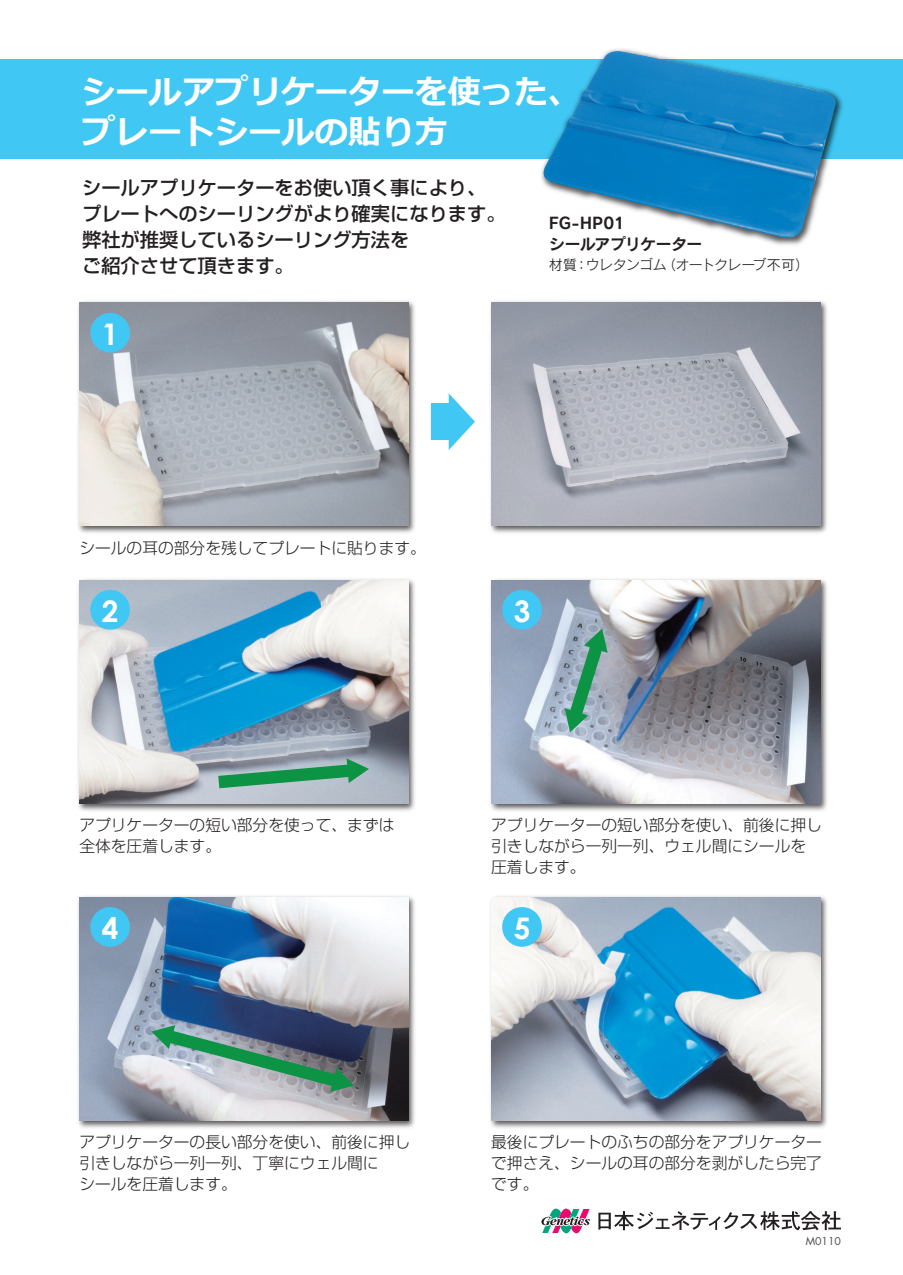
<style>
.page{position:relative;width:903px;height:1275px;background:#fff}
.page>*{position:absolute;margin:0;border:0;box-sizing:border-box;transform-origin:0 0}
.t1{font:700 33.25px/40.2px "Meiryo";color:#fff}
.t2{font:700 29.75px "Century Gothic";color:#fff}
.t3{font:500 19.25px/26.2px "Shin Go Pro";color:#231f20}
.t4{font:300 15.75px/21px "Shin Go Pro";color:#231f20}
.t5{font:15.75px/21px "Rodin CID B";letter-spacing:-.015em;color:#231f20}
.t6{font:14px "Rodin CID M";letter-spacing:-.045em;color:#231f20}
.t7{font:10.5px "Futura";color:#4b4c4d}
</style>
<div class="page">
<img style="left:78px;top:579px;width:337px;height:232px">
<img style="left:79px;top:580px;width:330px;height:224px">
<img style="left:490px;top:579px;width:337px;height:232px">
<img style="left:491px;top:580px;width:329px;height:224px">
<img style="left:78px;top:896px;width:337px;height:232px">
<img style="left:79px;top:897px;width:330px;height:224px">
<img style="left:490px;top:896px;width:337px;height:232px">
<img style="left:491px;top:897px;width:329px;height:224px">
<div style="left:0;top:60px;width:903px;height:99px;background:#40c7f4"></div>
<div style="left:431px;top:403px;width:23px;height:37px;background:#40c7f4"></div>
<svg style="left:449px;top:393px;width:26px;height:57px"></svg>
<svg style="left:205px;top:757px;width:164px;height:38px;background:#7dab9c"></svg>
<svg style="left:560px;top:629px;width:52px;height:103px;background:#80a9a3"></svg>
<svg style="left:151px;top:1021px;width:203px;height:75px;background:#769294"></svg>
<img style="left:608px;top:49px;width:239px;height:196px">
<img style="left:538px;top:51px;width:299px;height:189px">
<img style="left:78px;top:301px;width:337px;height:232px">
<img style="left:79px;top:303px;width:330px;height:223px">
<img style="left:490px;top:301px;width:337px;height:232px">
<img style="left:491px;top:303px;width:329px;height:223px">
<div style="left:90px;top:313px;width:40px;height:40px;background:#40c7f4;border-radius:50%"></div>
<div style="left:90px;top:590px;width:40px;height:40px;background:#40c7f4;border-radius:50%"></div>
<div style="left:502px;top:590px;width:40px;height:40px;background:#40c7f4;border-radius:50%"></div>
<div style="left:90px;top:907px;width:40px;height:40px;background:#40c7f4;border-radius:50%"></div>
<div style="left:502px;top:907px;width:40px;height:40px;background:#40c7f4;border-radius:50%"></div>
<svg style="left:541px;top:1208px;width:49px;height:26px"></svg>
<svg style="left:598px;top:1211px;width:243px;height:19px"></svg>
<h1 class="t1" style="left:82px;top:73px;width:500px">シールアプリケーターを使った、プレートシールの貼り方</h1>
<p class="t3" style="left:82px;top:172px;width:425px">シールアプリケーターをお使い頂く事により、プレートへのシーリングがより確実になります。弊社が推奨しているシーリング方法を<br>ご紹介させて頂きます。</p>
<p class="t5" style="left:549px;top:212px;width:155px">FG-HP01<br>シールアプリケーター</p>
<p class="t6" style="left:549px;top:256px;width:262px">材質：ウレタンゴム（オートクレーブ不可）</p>
<h2 class="t2" style="left:102px;top:315px;width:18px">1</h2>
<p class="t4" style="left:79px;top:536px;width:348px">シールの耳の部分を残してプレートに貼ります。</p>
<h2 class="t2" style="left:102px;top:592px;width:18px">2</h2>
<h2 class="t2" style="left:514px;top:592px;width:18px">3</h2>
<p class="t4" style="left:79px;top:813px;width:316px">アプリケーターの短い部分を使って、まずは全体を圧着します。</p>
<p class="t4" style="left:491px;top:813px;width:332px">アプリケーターの短い部分を使い、前後に押し引きしながら一列一列、ウェル間にシールを圧着します。</p>
<h2 class="t2" style="left:102px;top:909px;width:18px">4</h2>
<h2 class="t2" style="left:514px;top:909px;width:18px">5</h2>
<p class="t4" style="left:79px;top:1130px;width:332px">アプリケーターの長い部分を使い、前後に押し引きしながら一列一列、丁寧にウェル間に<br>シールを圧着します。</p>
<p class="t4" style="left:491px;top:1130px;width:332px;text-align:justify">最後にプレートのふちの部分をアプリケーターで押さえ、シールの耳の部分を剥がしたら完了です。</p>
<p class="t7" style="left:806px;top:1234px;width:37px">M0110</p>
</div>
